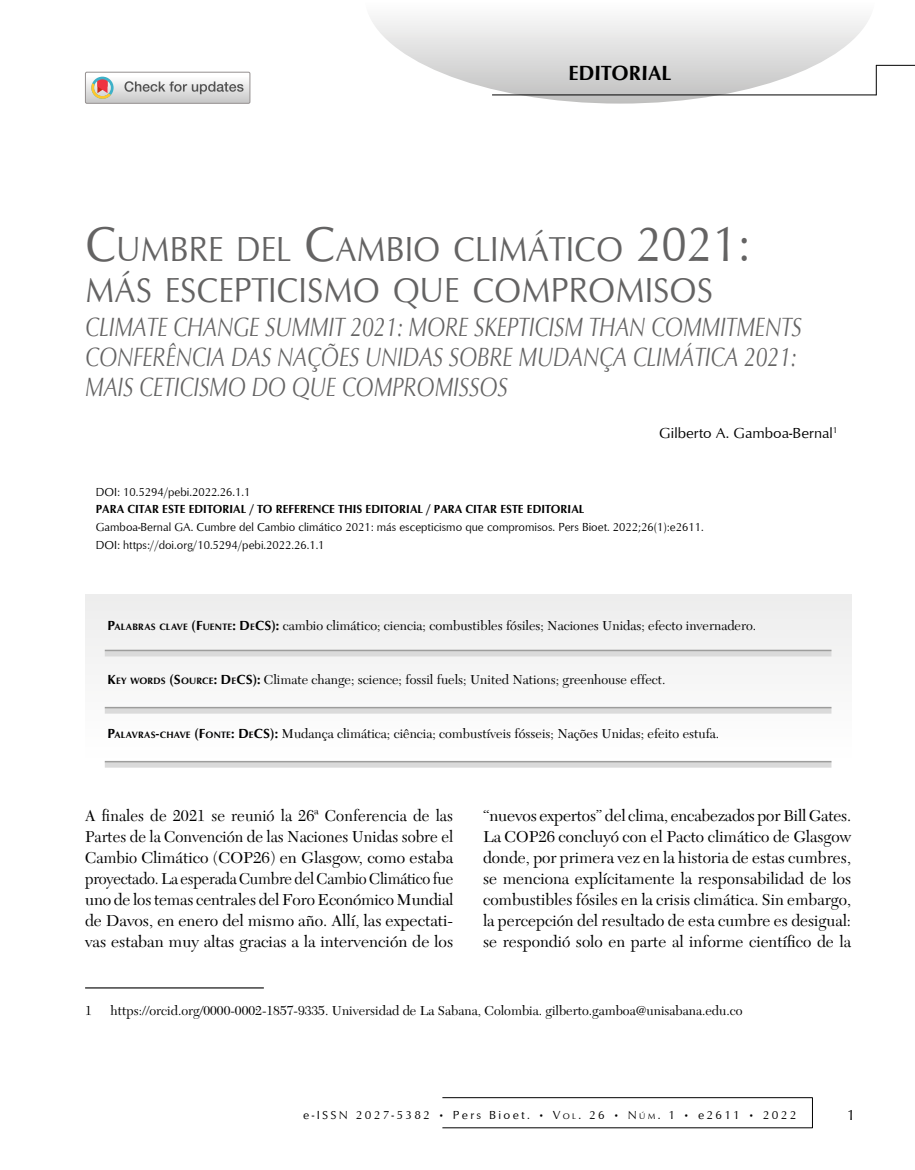
<style>
.page{position:relative;width:915px;height:1170px;background:#fff}
.page>*{position:absolute;margin:0;border:0;box-sizing:border-box;transform-origin:0 0}
.t1{font:35.7px/40.5px "Optimum";color:#646363;scale:.9 1}
.t2{font:italic 27px/30px "Optimum";color:#646363;scale:.8 1}
.t3{font:700 21px "Optimum";color:#000}
.t4{font:16.5px/21px "New Caledonia";color:#000;text-align:justify}
.t5{font:15px "Optimum";color:#000}
.t6{font:13.5px "New Caledonia";color:#000}
.t7{font:12px/17.9px "Optimum";color:#000;scale:.95 1}
.t8{font:700 12px "Optimum";color:#000;scale:.95 1}
.t9{font:12px "Optimum";letter-spacing:.19em;color:#000}
.s1{font-size:51px}
.s2{font-family:"Optimum";font-weight:700}
.s3{font-family:"Optimum";font-weight:700;font-size:9.45px}
.s4{font-size:8.4px}
.s5{font-style:inherit}
</style>
<div class="page">
<hr style="left:442px;top:1097px;width:370px;height:1px;background:#000">
<hr style="left:442px;top:1127px;width:370px;height:1px;background:#000">
<hr style="left:811px;top:1097px;width:1px;height:30px;background:#000">
<hr style="left:85px;top:987px;width:179px;height:1px;background:#000">
<svg style="left:371px;top:18px;width:503px;height:86px"></svg>
<hr style="left:875px;top:65px;width:1px;height:30px;background:#000">
<hr style="left:875px;top:65px;width:39px;height:1px;background:#000">
<hr style="left:492px;top:94px;width:384px;height:1px;background:#000">
<div style="left:85px;top:72px;width:165px;height:32px;border:1px solid #948f8f"></div>
<svg style="left:85px;top:72px;width:165px;height:31px"></svg>
<div style="left:85px;top:594px;width:765px;height:168px;background:#f6f6f6"></div>
<svg style="left:105px;top:651px;width:726px;height:5px;background:#d7d7d7"></svg>
<hr style="left:105px;top:649px;width:726px;height:2px;background:#9d9d9c">
<svg style="left:105px;top:708px;width:726px;height:5px;background:#d5d5d5"></svg>
<hr style="left:105px;top:706px;width:726px;height:2px;background:#9d9d9c">
<svg style="left:105px;top:762px;width:726px;height:5px;background:#d5d5d4"></svg>
<hr style="left:105px;top:760px;width:726px;height:2px;background:#9d9d9c">
<p class="t3" style="left:568px;top:61px;width:104px">EDITORIAL</p>
<h1 class="t1" style="left:85px;top:228px;width:739px"><span class="s1">C</span>UMBRE DEL <span class="s1">C</span>AMBIO CLIMÁTICO <span class="s1">2021:<br></span>MÁS ESCEPTICISMO QUE COMPROMISOS</h1>
<h2 class="t2" style="left:85px;top:312px;width:897px">CLIMATE CHANGE SUMMIT 2021: MORE SKEPTICISM THAN COMMITMENTS<br>CONFERÊNCIA DAS NAÇÕES UNIDAS SOBRE MUDANÇA CLIMÁTICA 2021:<br>MAIS CETICISMO DO QUE COMPROMISSOS</h2>
<p class="t5" style="left:659px;top:424px;width:180px">Gilberto A. Gamboa-Bernal<sup>1</sup></p>
<p class="t7" style="left:96px;top:482px;width:164px">DOI: 10.5294/pebi.2022.26.1.1</p>
<p class="t8" style="left:96px;top:502px;width:515px">PARA CITAR ESTE EDITORIAL / TO REFERENCE THIS EDITORIAL / PARA CITAR ESTE EDITORIAL</p>
<p class="t7" style="left:96px;top:518px;width:641px">Gamboa-Bernal GA. Cumbre del Cambio climático 2021: más escepticismo que compromisos. Pers Bioet. 2022;26(1):e2611.<br>DOI: https://doi.org/10.5294/pebi.2022.26.1.1</p>
<p class="t6" style="left:108px;top:617px;width:650px"><span class="s2">P</span><span class="s3">ALABRAS CLAVE</span> <span class="s2">(F</span><span class="s3">UENTE</span><span class="s2">: D</span><span class="s3">E</span><span class="s2">CS):</span> cambio climático; ciencia; combustibles fósiles; Naciones Unidas; efecto invernadero.</p>
<p class="t6" style="left:108px;top:671px;width:559px"><span class="s2">K</span><span class="s3">EY WORDS</span> <span class="s2">(S</span><span class="s3">OURCE</span><span class="s2">: D</span><span class="s3">E</span><span class="s2">CS):</span> Climate change; science; fossil fuels; United Nations; greenhouse effect.</p>
<p class="t6" style="left:108px;top:725px;width:613px"><span class="s2">P</span><span class="s3">ALAVRAS</span><span class="s2">-</span><span class="s3">CHAVE</span> <span class="s2">(F</span><span class="s3">ONTE</span><span class="s2">: D</span><span class="s3">E</span><span class="s2">CS):</span> Mudança climática; ciência; combustíveis fósseis; Nações Unidas; efeito estufa.</p>
<p class="t4" style="left:85px;top:805px;width:370px">A finales de 2021 se reunió la 26ª Conferencia de las Partes de la Convención de las Naciones Unidas sobre el Cambio Climático (COP26) en Glasgow, como estaba proyectado. La esperada Cumbre del Cambio Climático fue uno de los temas centrales del Foro Económico Mundial de Davos, en enero del mismo año. Allí, las expectati&shy;vas estaban muy altas gracias a la intervención de los</p>
<p class="t4" style="left:483px;top:805px;width:370px">“nuevos expertos” del clima, encabezados por Bill Gates.<br>La COP26 concluyó con el Pacto climático de Glasgow donde, por primera vez en la historia de estas cumbres, se menciona explícitamente la responsabilidad de los combustibles fósiles en la crisis climática. Sin embargo, la percepción del resultado de esta cumbre es desigual: se respondió solo en parte al informe científico de la</p>
<p class="t6" style="left:85px;top:1002px;width:8px">1</p>
<p class="t6" style="left:111px;top:1002px;width:633px">https://orcid.org/0000-0002-1857-9335. Universidad de La Sabana, Colombia. gilberto.gamboa@unisabana.edu.co</p>
<p class="t9" style="left:303px;top:1107px;width:494px">e-ISSN 2027-5382 • Pers Bioet. • V<span class="s4">OL</span>. 26 • N<span class="s4">ÚM</span><span class="s5">.</span> 1 • e2611 • 2022</p>
<p class="t5" style="left:846px;top:1105px;width:10px">1</p>
</div>
